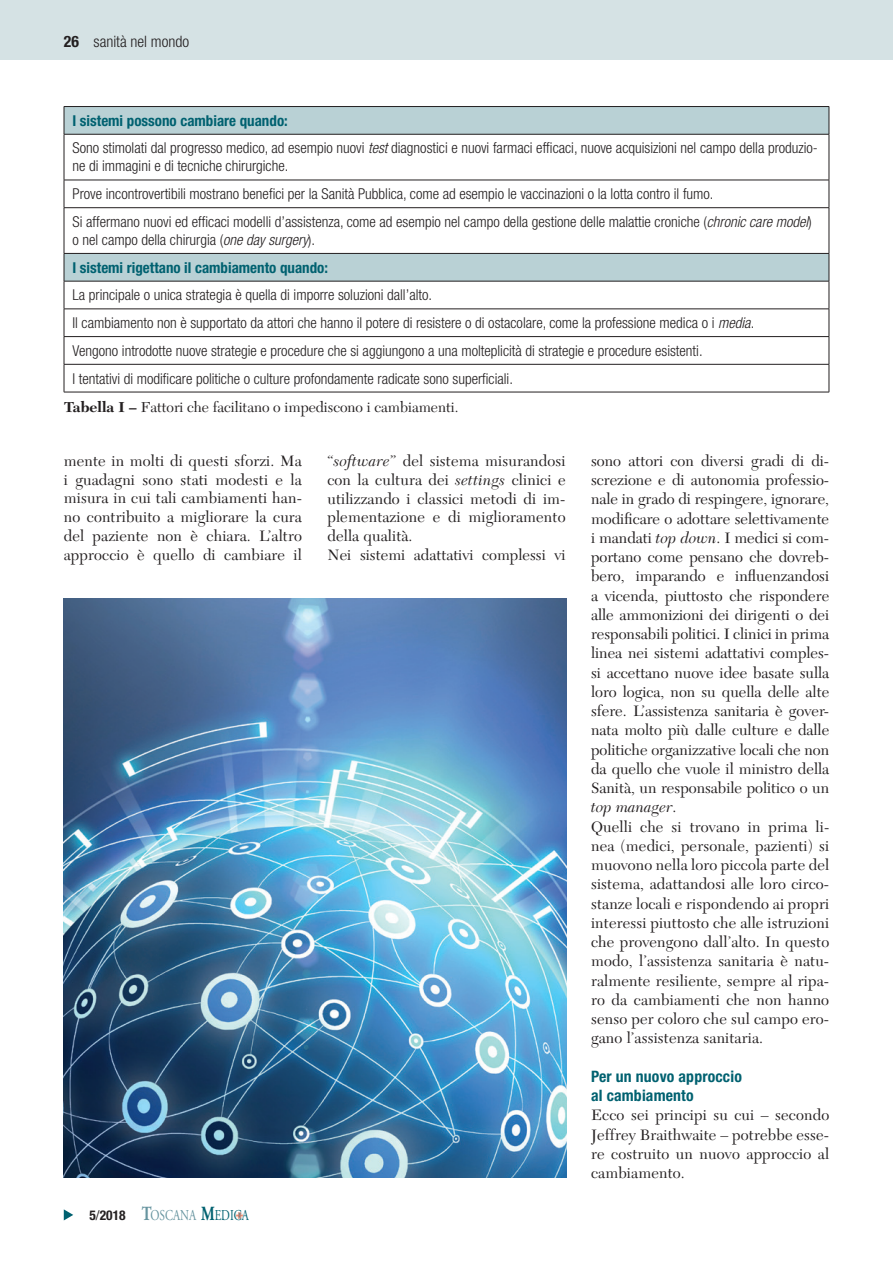
<style>
.page{position:relative;width:893px;height:1263px;background:#fff}
.page>*{position:absolute;margin:0;border:0;box-sizing:border-box;transform-origin:0 0}
.t1{font:15.75px/19.2px "New Caledonia LT Std";letter-spacing:.035em;color:#231f20}
.t2{font:700 condensed 15.75px/19.2px "Helvetica Neue LT Std";letter-spacing:.01em;color:#006170}
.t3{font:300 condensed 15.75px "Helvetica Neue LT Std";color:#231f20}
.t4{font:300 condensed 15px/27.8px "Helvetica Neue LT Std";color:#231f20}
.t5{font:700 condensed 15px/27.8px "Helvetica Neue LT Std";color:#006170}
.t6{font:15px "New Caledonia LT Std";color:#231f20}
.t7{font:15px "Adobe Garamond Pro";color:#66949f;scale:.76 1}
.s1{font-weight:700}
.s2{font-weight:700;color:#006170}
.s3{font-style:italic}
.s4{font-weight:300;color:#231f20}
.s5{font-weight:300;font-style:italic;color:#231f20}
.s6{font-family:"Helvetica Neue LT Std";font-weight:700;font-stretch:condensed;font-size:13.5px;color:#231f20}
.s7{font-family:"Helvetica Neue LT Std";font-stretch:condensed;font-size:13.5px;color:#231f20}
.s8{font-weight:700;font-size:20.1px}
.s9{font-weight:700;font-size:20.1px;color:#006170}
.s10{color:#006170}
</style>
<div class="page">
<svg style="left:64px;top:1209px;width:9px;height:11px"></svg>
<svg style="left:236px;top:1212px;width:6px;height:6px"></svg>
<div style="left:0;top:0;width:893px;height:60px;background:#d5e2e4"></div>
<svg style="left:65px;top:107px;width:764px;height:174px"></svg>
<hr style="left:64px;top:309px;width:765px;height:1px;background:#231f20">
<hr style="left:64px;top:336px;width:765px;height:1px;background:#231f20">
<hr style="left:64px;top:364px;width:765px;height:1px;background:#231f20">
<hr style="left:64px;top:106px;width:765px;height:1px;background:#231f20">
<svg style="left:64px;top:107px;width:1px;height:27px"></svg>
<svg style="left:829px;top:107px;width:1px;height:27px"></svg>
<hr style="left:64px;top:180px;width:765px;height:1px;background:#231f20">
<hr style="left:64px;top:207px;width:765px;height:1px;background:#231f20">
<hr style="left:64px;top:134px;width:765px;height:1px;background:#231f20">
<hr style="left:64px;top:134px;width:1px;height:46px;background:#231f20">
<hr style="left:829px;top:134px;width:1px;height:46px;background:#231f20">
<svg style="left:64px;top:180px;width:1px;height:27px"></svg>
<svg style="left:829px;top:180px;width:1px;height:27px"></svg>
<hr style="left:64px;top:208px;width:1px;height:45px;background:#231f20">
<hr style="left:829px;top:208px;width:1px;height:45px;background:#231f20">
<hr style="left:64px;top:253px;width:765px;height:1px;background:#231f20">
<hr style="left:64px;top:281px;width:765px;height:1px;background:#231f20">
<svg style="left:64px;top:254px;width:1px;height:138px"></svg>
<svg style="left:829px;top:254px;width:1px;height:138px"></svg>
<hr style="left:64px;top:392px;width:765px;height:1px;background:#231f20">
<img style="left:64px;top:598px;width:502px;height:580px">
<p class="t3" style="left:94px;top:32px;width:97px">sanità nel mondo</p>
<p class="t3" style="left:64px;top:32px;width:79px"><span class="s1">26</span> testatina</p>
<p class="t4" style="left:73px;top:106px;width:747px"><span class="s2">I sistemi possono cambiare quando:<br></span>Sono stimolati dal progresso medico, ad esempio nuovi <span class="s3">test</span> diagnostici e nuovi farmaci efficaci, nuove acquisizioni nel campo della produzio-</p>
<p class="t4" style="left:73px;top:152px;width:741px">ne di immagini e di tecniche chirurgiche.<br>Prove incontrovertibili mostrano benefici per la Sanità Pubblica, come ad esempio le vaccinazioni o la lotta contro il fumo.<br>Si affermano nuovi ed efficaci modelli d’assistenza, come ad esempio nel campo della gestione delle malattie croniche (<span class="s3">chronic care model</span>)</p>
<p class="t5" style="left:73px;top:225px;width:257px"><span class="s4">o nel campo della chirurgia (</span><span class="s5">one day surgery</span><span class="s4">).<br></span>I sistemi rigettano il cambiamento quando:</p>
<p class="t4" style="left:73px;top:281px;width:683px">La principale o unica strategia è quella di imporre soluzioni dall’alto.<br>Il cambiamento non è supportato da attori che hanno il potere di resistere o di ostacolare, come la professione medica o i <span class="s3">media</span>.<br>Vengono introdotte nuove strategie e procedure che si aggiungono a una molteplicità di strategie e procedure esistenti.<br>I tentativi di modificare politiche o culture profondamente radicate sono superficiali.</p>
<p class="t6" style="left:64px;top:398px;width:396px"><span class="s1">Tabella I –</span> Fattori che facilitano o impediscono i cambiamenti.</p>
<p class="t1" style="left:64px;top:452px;width:240px;line-height:18.8px;text-align:justify">mente in molti di questi sforzi. Ma i guadagni sono stati modesti e la misura in cui tali cambiamenti han&shy;no contribuito a migliorare la cura del paziente non è chiara. L’altro approccio è quello di cambiare il</p>
<p class="t1" style="left:327px;top:452px;width:240px;line-height:18.8px">“<span class="s3">software</span>” del sistema misurandosi con la cultura dei <span class="s3">settings</span> clinici e utilizzando i classici metodi di im&shy;plementazione e di miglioramento della qualità.<br>Nei sistemi adattativi complessi vi</p>
<p class="t7" style="left:89px;top:1206px;width:211px"><span class="s6">5</span><span class="s7">/</span><span class="s6">2018</span> <span class="s8">T</span>OSCANA <span class="s9">M</span><span class="s10">EDICA</span></p>
<p class="t1" style="left:591px;top:451px;width:240px">sono attori con diversi gradi di di&shy;screzione e di autonomia professio&shy;nale in grado di respingere, ignorare, modificare o adottare selettivamente i mandati <span class="s3">top down</span>. I medici si com&shy;portano come pensano che dovreb&shy;bero, imparando e influenzandosi a vicenda, piuttosto che rispondere alle ammonizioni dei dirigenti o dei responsabili politici. I clinici in prima linea nei sistemi adattativi comples&shy;si accettano nuove idee basate sulla loro logica, non su quella delle alte sfere. L’assistenza sanitaria è gover&shy;nata molto più dalle culture e dalle politiche organizzative locali che non da quello che vuole il ministro della Sanità, un responsabile politico o un <span class="s3">top manager</span>.<br>Quelli che si trovano in prima li&shy;nea (medici, personale, pazienti) si muovono nella loro piccola parte del sistema, adattandosi alle loro circo&shy;stanze locali e rispondendo ai propri interessi piuttosto che alle istruzioni che provengono dall’alto. In questo modo, l’assistenza sanitaria è natu&shy;ralmente resiliente, sempre al ripa&shy;ro da cambiamenti che non hanno senso per coloro che sul campo ero&shy;gano l’assistenza sanitaria.</p>
<p class="t2" style="left:591px;top:1066px;width:152px">Per un nuovo approccio al cambiamento</p>
<p class="t1" style="left:591px;top:1106px;width:240px;text-align:justify">Ecco sei principi su cui – secondo Jeffrey Braithwaite – potrebbe esse&shy;re costruito un nuovo approccio al cambiamento.</p>
</div>
